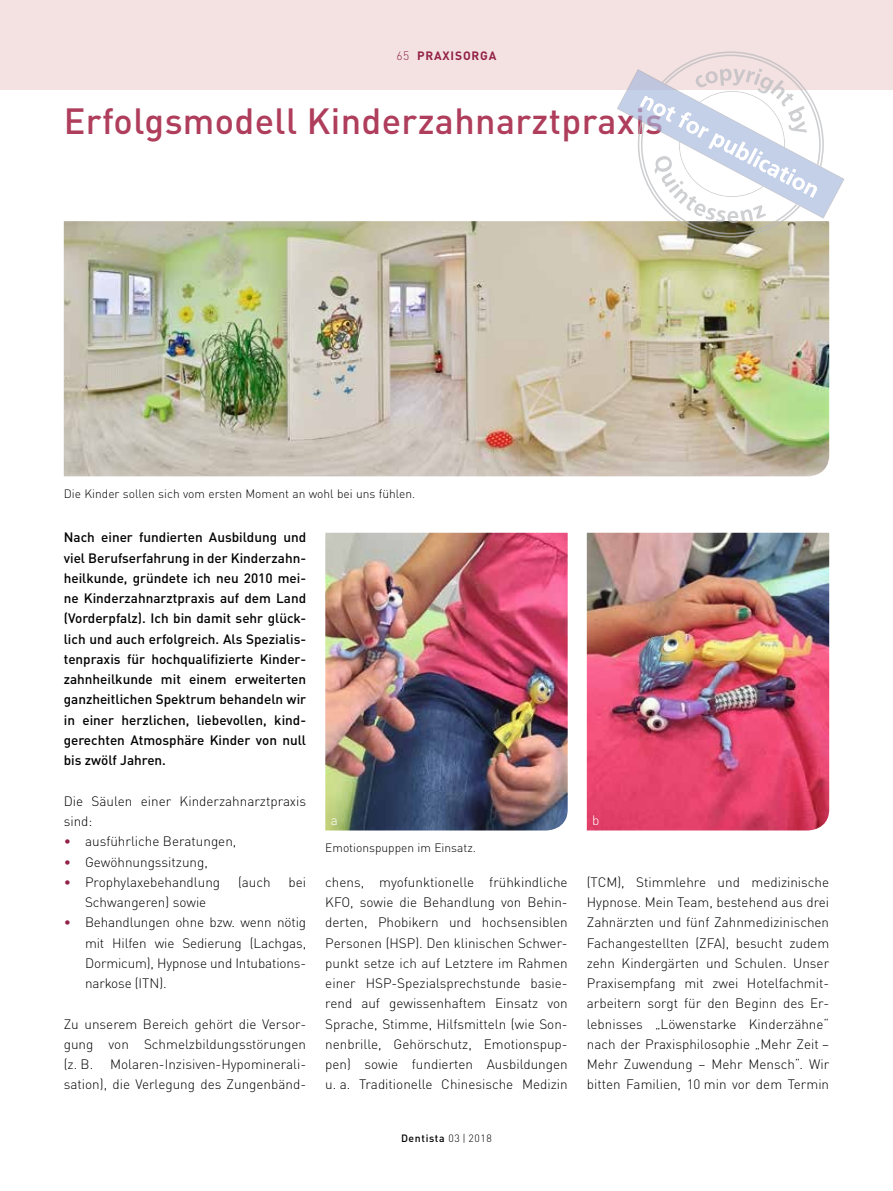
<style>
.page{position:relative;width:893px;height:1191px;background:#fff}
.page>*{position:absolute;margin:0;border:0;box-sizing:border-box;transform-origin:0 0}
.t1{font:500 36px "DINOT";letter-spacing:.01em;color:#af3e5c}
.t2{font:300 13.5px/20.2px "DINOT";color:#000;text-align:justify}
.t3{font:500 13.5px/20.2px "DINOT";color:#000;text-align:justify}
.t4{font:300 13.5px "DINOT";color:#fff}
.t5{font:300 12px "DINOT";color:#000}
.t6{font:700 12px "DINOT";letter-spacing:.07em;color:#932247}
.t7{font:500 10.5px "DINOT";letter-spacing:.06em;color:#000}
.s1{font-weight:300}
.s2{color:#932247}
</style>
<div class="page">
<div style="left:0;top:0;width:893px;height:89px;background:#f4e2e2"></div>
<img style="left:325px;top:533px;width:243px;height:297px">
<img style="left:64px;top:221px;width:765px;height:255px">
<img style="left:587px;top:533px;width:242px;height:297px">
<svg style="left:617px;top:51px;width:227px;height:186px"></svg>
<p class="t6" style="left:396px;top:48px;width:102px"><span class="s1">65</span> PRAXISORGA</p>
<h1 class="t1" style="left:64px;top:98px;width:601px">Erfolgsmodell Kinderzahnarztpraxis</h1>
<p class="t5" style="left:64px;top:486px;width:353px">Die Kinder sollen sich vom ersten Moment an wohl bei uns fühlen.</p>
<p class="t3" style="left:64px;top:527px;width:244px">Nach einer fundierten Ausbildung und viel Berufserfahrung in der Kinderzahn&shy;heilkunde, gründete ich neu 2010 mei&shy;ne Kinderzahnarztpraxis auf dem Land (Vorderpfalz). Ich bin damit sehr glück&shy;lich und auch erfolgreich. Als Spezialis&shy;tenpraxis für hochqualifizierte Kinder&shy;zahnheilkunde mit einem erweiterten ganzheitlichen Spektrum behandeln wir in einer herzlichen, liebevollen, kind&shy;gerechten Atmosphäre Kinder von null bis zwölf Jahren.</p>
<p class="t2" style="left:64px;top:790px;width:244px">Die Säulen einer Kinderzahnarztpraxis sind:</p>
<p class="t2" style="left:64px;top:831px;width:174px"><span class="s2">•</span> ausführliche Beratungen,</p>
<p class="t2" style="left:64px;top:851px;width:146px"><span class="s2">•</span> Gewöhnungssitzung,</p>
<p class="t2" style="left:64px;top:871px;width:158px"><span class="s2">•</span> Prophylaxebehandlung</p>
<p class="t2" style="left:238px;top:871px;width:34px">(auch</p>
<p class="t2" style="left:288px;top:871px;width:19px">bei</p>
<p class="t2" style="left:85px;top:892px;width:123px">Schwangeren) sowie</p>
<p class="t2" style="left:85px;top:912px;width:223px;text-indent:-21px"><span class="s2">•</span> Behandlungen ohne bzw. wenn nötig mit Hilfen wie Sedierung (Lachgas, Dormicum), Hypnose und Intubations&shy;narkose (ITN).</p>
<p class="t2" style="left:64px;top:1013px;width:244px">Zu unserem Bereich gehört die Versor&shy;gung von Schmelzbildungsstörungen (z. B. Molaren-Inzisiven-Hypominerali&shy;sation), die Verlegung des Zungenbänd-</p>
<p class="t4" style="left:331px;top:811px;width:9px">a</p>
<p class="t4" style="left:592px;top:811px;width:9px">b</p>
<p class="t5" style="left:325px;top:840px;width:152px">Emotionspuppen im Einsatz.</p>
<p class="t2" style="left:325px;top:871px;width:244px">chens, myofunktionelle frühkindliche KFO, sowie die Behandlung von Behin&shy;derten, Phobikern und hochsensiblen Personen (HSP). Den klinischen Schwer&shy;punkt setze ich auf Letztere im Rahmen einer HSP-Spezialsprechstunde basie&shy;rend auf gewissenhaftem Einsatz von Sprache, Stimme, Hilfsmitteln (wie Son&shy;nenbrille, Gehörschutz, Emotionspup&shy;pen) sowie fundierten Ausbildungen u. a. Traditionelle Chinesische Medizin</p>
<p class="t2" style="left:587px;top:871px;width:244px">(TCM), Stimmlehre und medizinische Hypnose. Mein Team, bestehend aus drei Zahnärzten und fünf Zahnmedizinischen Fachangestellten (ZFA), besucht zudem zehn Kindergärten und Schulen. Unser Praxisempfang mit zwei Hotelfachmit&shy;arbeitern sorgt für den Beginn des Er&shy;lebnisses „Löwenstarke Kinderzähne“ nach der Praxisphilosophie „Mehr Zeit – Mehr Zuwendung – Mehr Mensch“. Wir bitten Familien, 10 min vor dem Termin</p>
<p class="t7" style="left:401px;top:1131px;width:92px">Dentista <span class="s1">03 | 2018</span></p>
</div>
